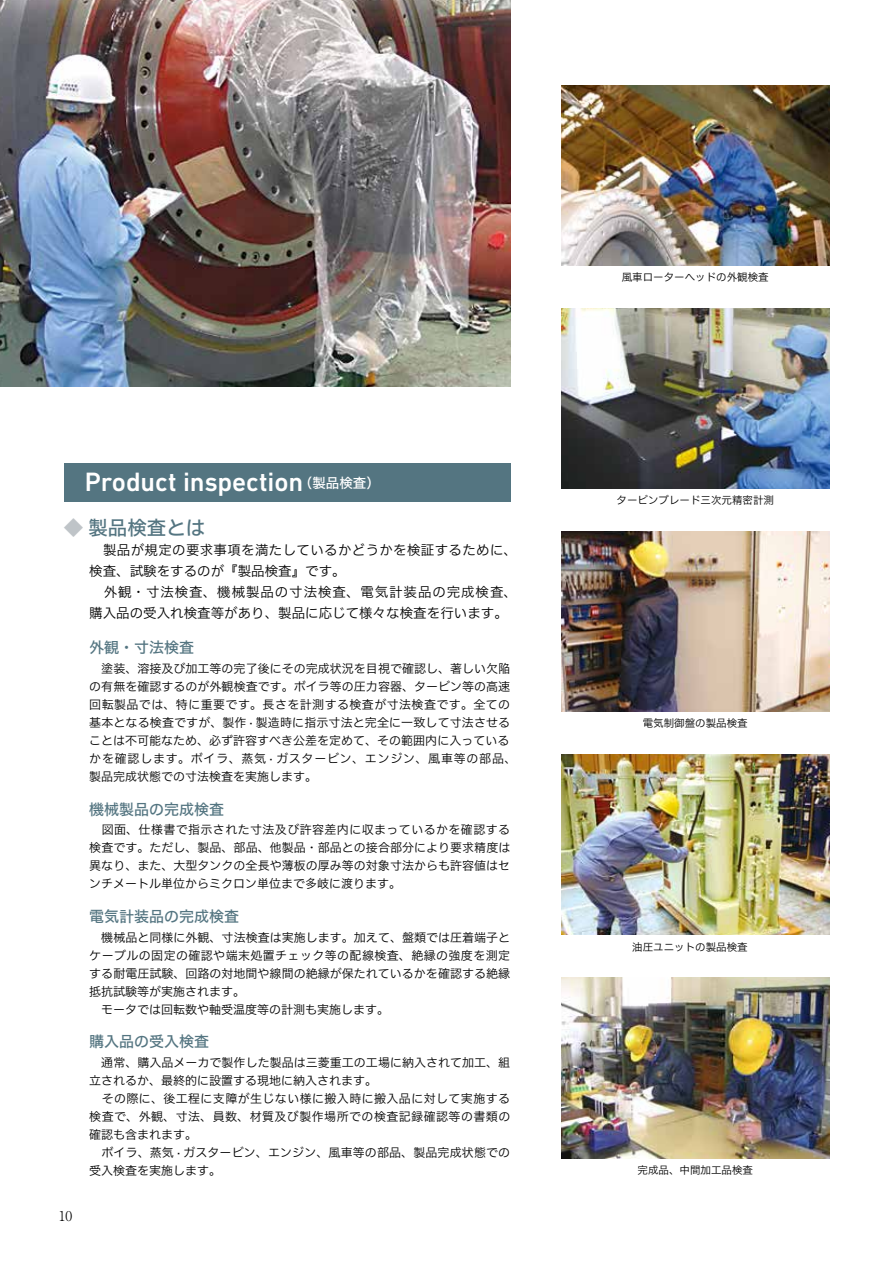
<style>
.page{position:relative;width:893px;height:1263px;background:#fff}
.page>*{position:absolute;margin:0;border:0;box-sizing:border-box;transform-origin:0 0}
.t1{font:500 27px "DIN Next LT Pro";letter-spacing:-.005em;color:#fff}
.t2{font:19.5px "Hiragino UD Sans F Std W5";color:#547581}
.t3{font:15px "Hiragino UD Sans F Std W5";color:#547581}
.t4{font:13.5px/21px "Hiragino UD Sans F Std W3";letter-spacing:.025em;color:#000}
.t5{font:300 13.5px "Ryumin Pro";color:#000}
.t6{font:12px/18px "Hiragino UD Sans F Std W3";color:#000}
.t7{font:12px "Hiragino UD Sans F Std W3";letter-spacing:.035em;color:#000}
.t8{font:10.5px "Hiragino UD Sans F Std W3";color:#000}
.s1{font-family:"Hiragino UD Sans F Std W5";font-weight:400;font-size:13.5px}
.s2{color:#bfc4c8}
</style>
<div class="page">
<div style="left:64px;top:463px;width:446px;height:39px;background:#547581"></div>
<img style="left:561px;top:85px;width:268px;height:180px">
<img style="left:561px;top:308px;width:268px;height:180px">
<img style="left:561px;top:531px;width:268px;height:181px">
<img style="left:561px;top:754px;width:268px;height:181px">
<img style="left:561px;top:978px;width:268px;height:180px">
<img style="left:0;top:0;width:510px;height:387px">
<h1 class="t1" style="left:85px;top:466px;width:297px">Product inspection<span class="s1">（製品検査）</span></h1>
<h2 class="t2" style="left:64px;top:513px;width:143px"><span class="s2">◆</span> 製品検査とは</h2>
<p class="t4" style="left:89px;top:539px;width:429px;text-indent:14px">製品が規定の要求事項を満たしているかどうかを検証するために、検査、試験をするのが『製品検査』です。<br>　外観・寸法検査、機械製品の寸法検査、電気計装品の完成検査、購入品の受入れ検査等があり、製品に応じて様々な検査を行います。</p>
<p class="t3" style="left:89px;top:636px;width:106px">外観・寸法検査</p>
<p class="t6" style="left:89px;top:659px;width:428px">　塗装、溶接及び加工等の完了後にその完成状況を目視で確認し、著しい欠陥の有無を確認するのが外観検査です。ボイラ等の圧力容器、タービン等の高速回転製品では、特に重要です。長さを計測する検査が寸法検査です。全ての基本となる検査ですが、製作 · 製造時に指示寸法と完全に一致して寸法させることは不可能なため、必ず許容すべき公差を定めて、その範囲内に入っているかを確認します。ボイラ、蒸気 · ガスタービン、エンジン、風車等の部品、製品完成状態での寸法検査を実施します。</p>
<p class="t3" style="left:89px;top:797px;width:136px">機械製品の完成検査</p>
<p class="t6" style="left:89px;top:820px;width:423px;text-align:justify">　図面、仕様書で指示された寸法及び許容差内に収まっているかを確認する検査です。ただし、製品、部品、他製品・部品との接合部分により要求精度は異なり、また、大型タンクの全長や薄板の厚み等の対象寸法からも許容値はセンチメートル単位からミクロン単位まで多岐に渡ります。</p>
<p class="t3" style="left:89px;top:905px;width:151px">電気計装品の完成検査</p>
<p class="t6" style="left:89px;top:927px;width:422px">　機械品と同様に外観、寸法検査は実施します。加えて、盤類では圧着端子と</p>
<p class="t7" style="left:89px;top:946px;width:422px">ケーブルの固定の確認や端末処置チェック等の配線検査、絶縁の強度を測定</p>
<p class="t6" style="left:89px;top:963px;width:422px">する耐電圧試験、回路の対地間や線間の絶縁が保たれているかを確認する絶縁</p>
<p class="t6" style="left:89px;top:981px;width:157px">抵抗試験等が実施されます。</p>
<p class="t6" style="left:101px;top:999px;width:289px">モータでは回転数や軸受温度等の計測も実施します。</p>
<p class="t3" style="left:89px;top:1030px;width:121px">購入品の受入検査</p>
<p class="t6" style="left:89px;top:1053px;width:423px">　通常、購入品メーカで製作した製品は三菱重工の工場に納入されて加工、組立されるか、最終的に設置する現地に納入されます。<br>　その際に、後工程に支障が生じない様に搬入時に搬入品に対して実施する検査で、外観、寸法、員数、材質及び製作場所での検査記録確認等の書類の確認も含まれます。<br>　ボイラ、蒸気 · ガスタービン、エンジン、風車等の部品、製品完成状態での受入検査を実施します。</p>
<p class="t5" style="left:59px;top:1205px;width:15px">10</p>
<p class="t8" style="left:622px;top:269px;width:148px">風車ローターヘッドの外観検査</p>
<p class="t8" style="left:616px;top:492px;width:159px">タービンブレード三次元精密計測</p>
<p class="t8" style="left:643px;top:715px;width:106px">電気制御盤の製品検査</p>
<p class="t8" style="left:632px;top:938px;width:127px">油圧ユニットの製品検査　</p>
<p class="t8" style="left:637px;top:1162px;width:117px">完成品、中間加工品検査</p>
</div>
